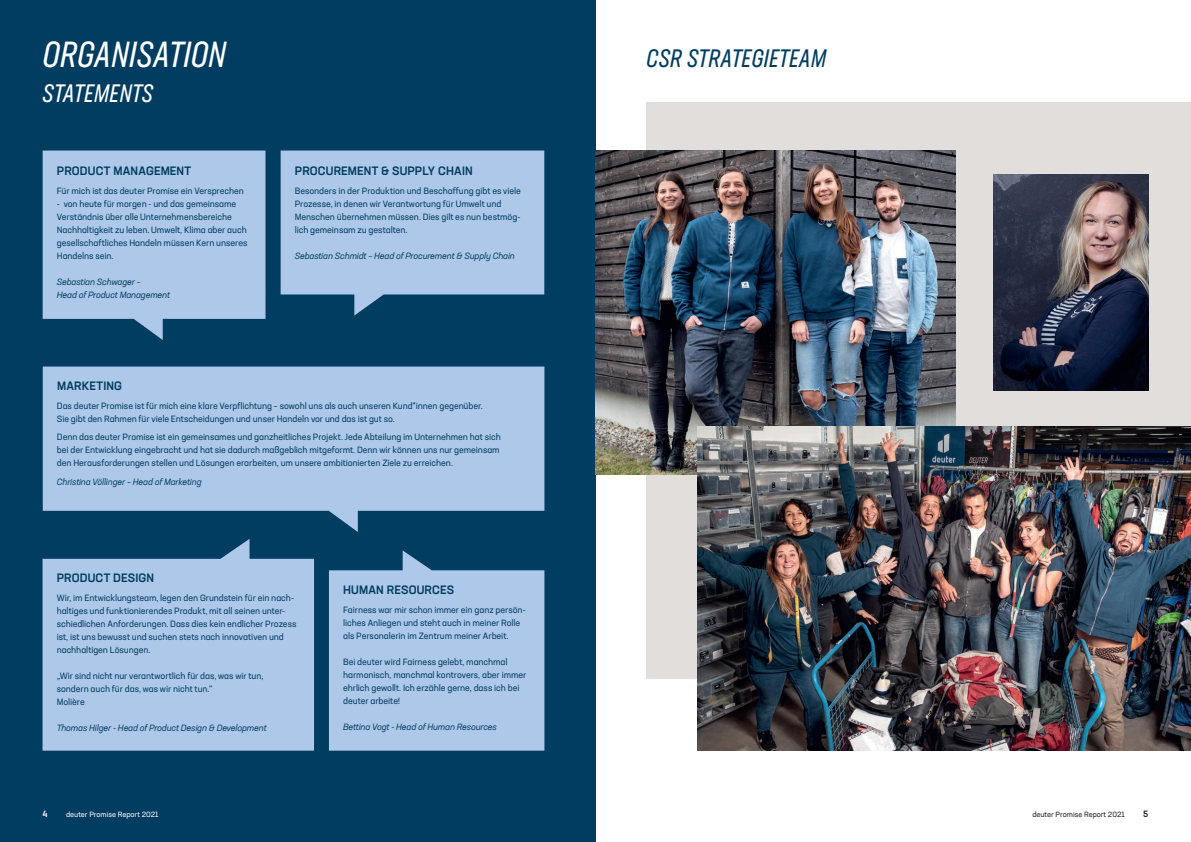
<style>
.page{position:relative;width:1191px;height:842px;background:#fff}
.page>*{position:absolute;margin:0;border:0;box-sizing:border-box;transform-origin:0 0}
.t1{font:italic 36px "Neusa Next Std Compact";letter-spacing:.01em;color:#fff}
.t2{font:italic 25px "Neusa Next Std Compact";letter-spacing:.01em;color:#013d61}
.t3{font:italic 25px "Neusa Next Std Compact";letter-spacing:.01em;color:#fff}
.t4{font:500 12px "Neusa Next Std";letter-spacing:.01em;color:#013d61}
.t5{font:9px/13px "Neusa Next Std";letter-spacing:-.01em;color:#013d61}
.t6{font:italic 9px/13px "Neusa Next Std";letter-spacing:-.01em;color:#013d61}
.t7{font:500 9px "Neusa Next Std";color:#fff}
.t8{font:500 9px "Neusa Next Std";color:#231f20}
.t9{font:7.5px "Neusa Next Std";color:#fff}
.t10{font:7.5px "Neusa Next Std";color:#231f20}
</style>
<div class="page">
<div style="left:0;top:0;width:595px;height:842px;background:#013d61"></div>
<div style="left:646px;top:103px;width:545px;height:576px;background:#e1dedc"></div>
<img style="left:595px;top:151px;width:360px;height:324px">
<img style="left:994px;top:175px;width:154px;height:216px">
<img style="left:698px;top:427px;width:493px;height:324px">
<svg style="left:43px;top:367px;width:501px;height:165px;background:#97b6d7"></svg>
<svg style="left:43px;top:151px;width:222px;height:189px;background:#9ab9d9"></svg>
<svg style="left:281px;top:151px;width:263px;height:164px;background:#98b7d8"></svg>
<svg style="left:329px;top:550px;width:215px;height:201px;background:#9cbadb"></svg>
<svg style="left:43px;top:539px;width:271px;height:212px;background:#9dbbdb"></svg>
<h1 class="t1" style="left:43px;top:32px;width:185px">ORGANISATION</h1>
<h2 class="t3" style="left:43px;top:78px;width:112px">STATEMENTS</h2>
<h3 class="t4" style="left:57px;top:163px;width:136px">PRODUCT MANAGEMENT</h3>
<p class="t5" style="left:57px;top:184px;width:189px">Für mich ist das deuter Promise ein Versprechen</p>
<p class="t5" style="left:57px;top:197px;width:192px">- von heute für morgen - und das gemeinsame Verständnis über alle Unternehmensbereiche Nachhaltigkeit zu leben. Umwelt, Klima aber auch gesellschaftliches Handeln müssen Kern unseres Handelns sein.</p>
<p class="t6" style="left:57px;top:275px;width:115px">Sebastian Schwager –<br>Head of Product Management</p>
<h3 class="t4" style="left:295px;top:163px;width:179px">PROCUREMENT &amp; SUPPLY CHAIN</h3>
<p class="t5" style="left:295px;top:184px;width:228px">Besonders in der Produktion und Beschaffung gibt es viele Prozesse, in denen wir Verantwortung für Umwelt und Menschen übernehmen müssen. Dies gilt es nun bestmög&shy;lich gemeinsam zu gestalten.</p>
<p class="t6" style="left:295px;top:249px;width:222px">Sebastian Schmidt – Head of Procurement &amp; Supply Chain</p>
<h3 class="t4" style="left:57px;top:378px;width:67px">MARKETING</h3>
<p class="t5" style="left:57px;top:399px;width:427px">Das deuter Promise ist für mich eine klare Verpflichtung – sowohl uns als auch unseren Kund*innen gegenüber.<br>Sie gibt den Rahmen für viele Entscheidungen und unser Handeln vor und das ist gut so.</p>
<p class="t5" style="left:57px;top:430px;width:445px;text-align:justify">Denn das deuter Promise ist ein gemeinsames und ganzheitliches Projekt. Jede Abteilung im Unternehmen hat sich bei der Entwicklung eingebracht und hat sie dadurch maßgeblich mitgeformt. Denn wir können uns nur gemeinsam den Herausforderungen stellen und Lösungen erarbeiten, um unsere ambitionierten Ziele zu erreichen.</p>
<p class="t6" style="left:57px;top:475px;width:146px">Christina Völlinger – Head of Marketing</p>
<h3 class="t4" style="left:57px;top:570px;width:99px">PRODUCT DESIGN</h3>
<p class="t5" style="left:57px;top:591px;width:241px">Wir, im Entwicklungsteam, legen den Grundstein für ein nach&shy;haltiges und funktionierendes Produkt, mit all seinen unter&shy;schiedlichen Anforderungen. Dass dies kein endlicher Prozess ist, ist uns bewusst und suchen stets nach innovativen und nachhaltigen Lösungen.</p>
<p class="t5" style="left:57px;top:669px;width:208px">„Wir sind nicht nur verantwortlich für das, was wir tun, sondern auch für das, was wir nicht tun.“<br>Molière</p>
<p class="t6" style="left:57px;top:721px;width:211px">Thomas Hilger - Head of Product Design &amp; Development</p>
<h3 class="t4" style="left:343px;top:582px;width:113px">HUMAN RESOURCES</h3>
<p class="t5" style="left:343px;top:603px;width:184px">Fairness war mir schon immer ein ganz persön&shy;liches Anliegen und steht auch in meiner Rolle als Personalerin im Zentrum meiner Arbeit.</p>
<p class="t5" style="left:343px;top:655px;width:185px">Bei deuter wird Fairness gelebt, manchmal harmonisch, manchmal kontrovers, aber immer ehrlich gewollt. Ich erzähle gerne, dass ich bei deuter arbeite!</p>
<p class="t6" style="left:343px;top:720px;width:155px">Bettina Vogt - Head of Human Resources</p>
<h2 class="t2" style="left:646px;top:42px;width:181px">CSR STRATEGIETEAM</h2>
<p class="t7" style="left:43px;top:808px;width:7px">4</p>
<p class="t9" style="left:66px;top:810px;width:94px">deuter Promise Report 2021</p>
<p class="t10" style="left:1032px;top:809px;width:94px">deuter Promise Report 2021</p>
<p class="t8" style="left:1143px;top:808px;width:7px">5</p>
</div>
